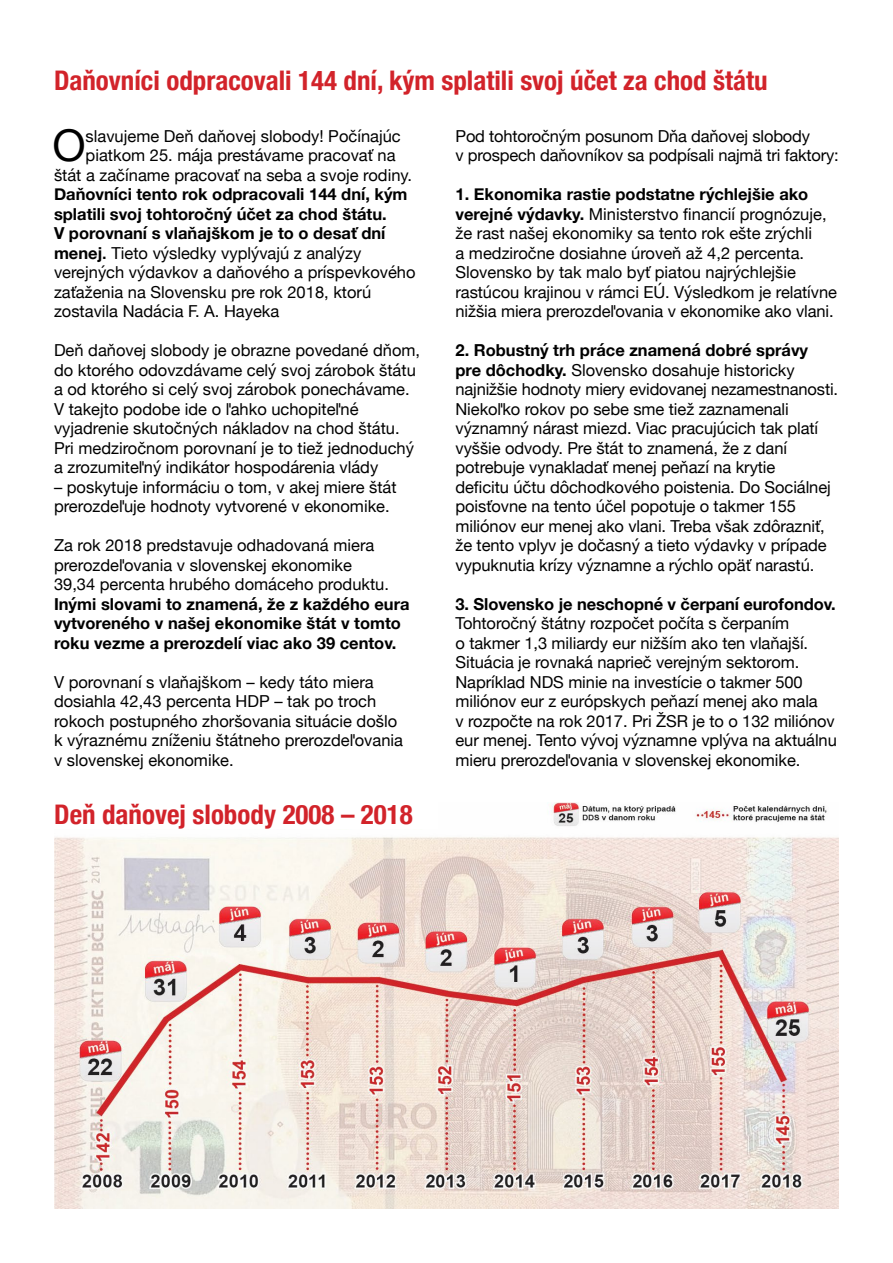
<style>
.page{position:relative;width:893px;height:1263px;background:#fff}
.page>*{position:absolute;margin:0;border:0;box-sizing:border-box;transform-origin:0 0}
.t1{font:43.8px "Helvetica Neue";color:#000}
.t2{font:700 condensed 27px "Helvetica Neue";color:#d2232a}
.t3{font:16.5px/19.5px "Helvetica Neue";color:#000}
.t4{font:700 16.5px/19.5px "Helvetica Neue";color:#000}
.s1{font-weight:700}
.s2{font-weight:500}
</style>
<div class="page">
<img style="left:54px;top:802px;width:785px;height:407px">
<div style="left:54px;top:792px;width:383px;height:36px;background:#fff"></div>
<h2 class="t2" style="left:54px;top:58px;width:715px">Daňovníci odpracovali 144 dní, kým splatili svoj účet za chod štátu</h2>
<p class="t3" style="left:455px;top:127px;width:385px">Pod tohtoročným posunom Dňa daňovej slobody<br>v prospech daňovníkov sa podpísali najmä tri faktory:</p>
<p class="t3" style="left:455px;top:186px;width:383px"><span class="s1">1. Ekonomika rastie podstatne rýchlejšie ako verejné výdavky.</span> Ministerstvo financií prognózuje, že rast našej ekonomiky sa tento rok ešte zrýchli<br>a medziročne dosiahne úroveň až 4,2 percenta.<br>Slovensko by tak malo byť piatou najrýchlejšie rastúcou krajinou v rámci EÚ. Výsledkom je relatívne nižšia miera prerozdeľovania v ekonomike ako vlani.</p>
<p class="t3" style="left:455px;top:342px;width:384px"><span class="s1">2. Robustný trh práce znamená dobré správy<br>pre dôchodky.</span> Slovensko dosahuje historicky najnižšie hodnoty miery evidovanej nezamestnanosti.<br>Niekoľko rokov po sebe sme tiež zaznamenali významný nárast miezd. Viac pracujúcich tak platí vyššie odvody. Pre štát to znamená, že z daní potrebuje vynakladať menej peňazí na krytie<br>deficitu účtu dôchodkového poistenia. Do Sociálnej poisťovne na tento účel popotuje o takmer 155 miliónov eur menej ako vlani. Treba však zdôrazniť, že tento vplyv je dočasný a tieto výdavky v prípade vypuknutia krízy významne a rýchlo opäť narastú.</p>
<p class="t4" style="left:455px;top:595px;width:382px">3. Slovensko je neschopné v čerpaní eurofondov.</p>
<p class="t3" style="left:455px;top:615px;width:383px">Tohtoročný štátny rozpočet počíta s čerpaním<br>o takmer 1,3 miliardy eur nižším ako ten vlaňajší.<br>Situácia je rovnaká naprieč verejným sektorom.<br>Napríklad NDS minie na investície o takmer 500 miliónov eur z európskych peňazí menej ako mala<br>v rozpočte na rok 2017. Pri ŽSR je to o 132 miliónov eur menej. Tento vývoj významne vplýva na aktuálnu mieru prerozdeľovania v slovenskej ekonomike.</p>
<h2 class="t2" style="left:54px;top:792px;width:360px">Deň daňovej slobody 2008 – 2018</h2>
<h1 class="t1" style="left:52px;top:114px;width:35px">O</h1>
<p class="t3" style="left:86px;top:127px;width:317px">slavujeme Deň daňovej slobody! Počínajúc</p>
<p class="t3" style="left:86px;top:147px;width:311px">piatkom 25. mája prestávame pracovať na</p>
<p class="t3" style="left:54px;top:166px;width:360px">štát a začíname pracovať na seba a svoje rodiny.</p>
<p class="t3" style="left:54px;top:186px;width:363px"><span class="s1">Daňovníci tento rok odpracovali 144 dní, kým splatili svoj tohtoročný účet za chod štátu.<br>V porovnaní s vlaňajškom je to o desať dní menej</span><span class="s2">.</span> Tieto výsledky vyplývajú z analýzy verejných výdavkov a daňového a príspevkového zaťaženia na Slovensku pre rok 2018, ktorú zostavila Nadácia F. A. Hayeka</p>
<p class="t3" style="left:54px;top:342px;width:368px">Deň daňovej slobody je obrazne povedané dňom, do ktorého odovzdávame celý svoj zárobok štátu a od ktorého si celý svoj zárobok ponechávame.<br>V takejto podobe ide o ľahko uchopiteľné vyjadrenie skutočných nákladov na chod štátu.<br>Pri medziročnom porovnaní je to tiež jednoduchý a zrozumiteľný indikátor hospodárenia vlády</p>
<p class="t3" style="left:54px;top:478px;width:344px">– poskytuje informáciu o tom, v akej miere štát prerozdeľuje hodnoty vytvorené v ekonomike.</p>
<p class="t3" style="left:54px;top:537px;width:337px">Za rok 2018 predstavuje odhadovaná miera prerozdeľovania v slovenskej ekonomike<br>39,34 percenta hrubého domáceho produktu.</p>
<p class="t4" style="left:54px;top:595px;width:357px">Inými slovami to znamená, že z každého eura vytvoreného v našej ekonomike štát v tomto roku vezme a prerozdelí viac ako 39 centov.</p>
<p class="t3" style="left:54px;top:673px;width:351px">V porovnaní s vlaňajškom – kedy táto miera dosiahla 42,43 percenta HDP – tak po troch rokoch postupného zhoršovania situácie došlo k výraznému zníženiu štátneho prerozdeľovania v slovenskej ekonomike.</p>
</div>
